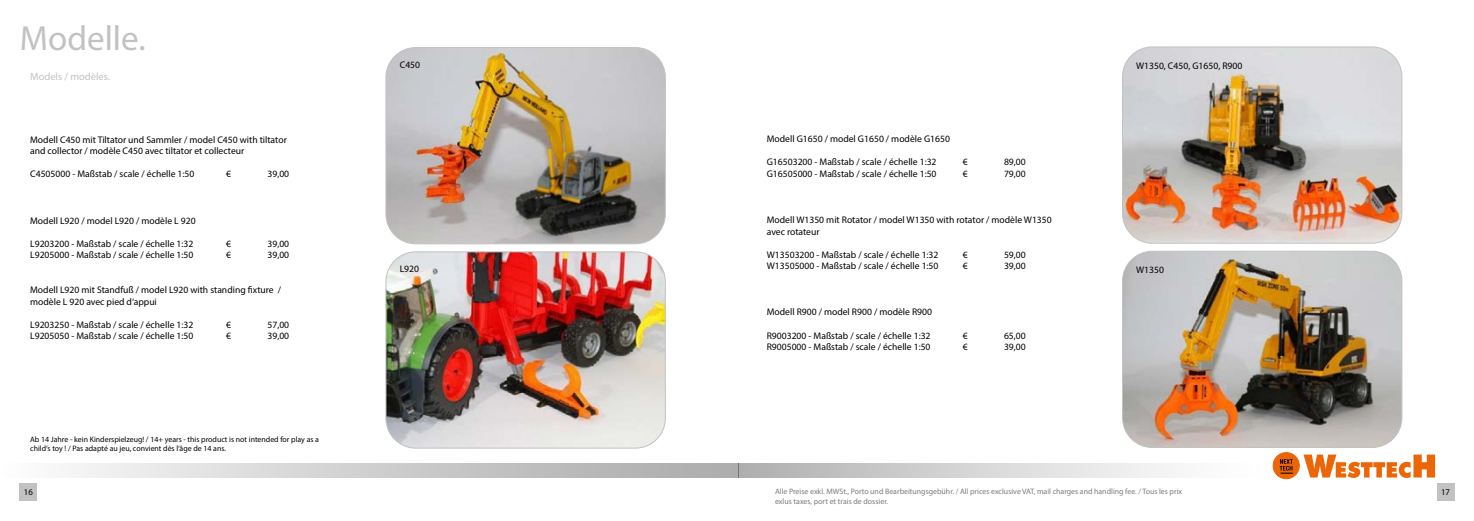
<style>
.page{position:relative;width:1474px;height:521px;background:#fff}
.page>*{position:absolute;margin:0;border:0;box-sizing:border-box;transform-origin:0 0}
.t1{font:35px "Myriad Pro";color:#c2c2c2}
.t2{font:10.5px "Myriad Pro";color:#c2c2c2}
.t3{font:9.62px/11.5px "Myriad Pro";color:#000}
.t4{font:8.75px "Myriad Pro";color:#000}
.t5{font:7.88px "Myriad Pro";color:#7c7b7b}
.t6{font:7.88px/9.5px "Myriad Pro";color:#000}
</style>
<div class="page">
<svg style="left:73px;top:463px;width:665px;height:14px;background:#ccc"></svg>
<svg style="left:738px;top:463px;width:433px;height:14px;background:#d2d2d2"></svg>
<div style="left:20px;top:484px;width:17px;height:17px;background:#c2c2c2"></div>
<div style="left:1436px;top:484px;width:17px;height:17px;background:#c2c2c2"></div>
<div style="left:1273px;top:452px;width:26px;height:27px;background:#ec6608;border-radius:50%"></div>
<div style="left:1272px;top:452px;width:27px;height:27px;border:1px solid #ec6608;border-radius:50%"></div>
<svg style="left:1279px;top:459px;width:13px;height:15px"></svg>
<svg style="left:1303px;top:454px;width:131px;height:24px"></svg>
<img style="left:387px;top:48px;width:278px;height:196px">
<div style="left:385px;top:47px;width:280px;height:197px;border:1px solid #c2c2c2;border-radius:30px"></div>
<img style="left:387px;top:253px;width:278px;height:195px">
<div style="left:385px;top:251px;width:280px;height:197px;border:1px solid #c2c2c2;border-radius:30px"></div>
<img style="left:1122px;top:47px;width:279px;height:195px">
<div style="left:1122px;top:47px;width:280px;height:197px;border:1px solid #c2c2c2;border-radius:30px"></div>
<img style="left:1122px;top:251px;width:279px;height:195px">
<div style="left:1122px;top:251px;width:280px;height:197px;border:1px solid #c2c2c2;border-radius:30px"></div>
<h1 class="t1" style="left:20px;top:16px;width:127px">Modelle.</h1>
<p class="t2" style="left:30px;top:70px;width:81px">Models / modèles.</p>
<p class="t3" style="left:30px;top:134px;width:258px">Modell C450 mit Tiltator und Sammler / model C450 with tiltator and collector / modèle C450 avec tiltator et collecteur</p>
<p class="t3" style="left:30px;top:168px;width:166px">C4505000 - Maßstab / scale / échelle 1:50</p>
<p class="t3" style="left:226px;top:168px;width:6px">€</p>
<p class="t3" style="left:267px;top:168px;width:23px">39,00</p>
<p class="t3" style="left:30px;top:214px;width:167px">Modell L920 / model L920 / modèle L 920</p>
<p class="t3" style="left:30px;top:238px;width:165px">L9203200 - Maßstab / scale / échelle 1:32</p>
<p class="t3" style="left:226px;top:238px;width:6px">€</p>
<p class="t3" style="left:267px;top:238px;width:23px">39,00</p>
<p class="t3" style="left:30px;top:249px;width:165px">L9205000 - Maßstab / scale / échelle 1:50</p>
<p class="t3" style="left:226px;top:249px;width:6px">€</p>
<p class="t3" style="left:267px;top:249px;width:23px">39,00</p>
<p class="t3" style="left:30px;top:284px;width:252px">Modell L920 mit Standfuß / model L920 with standing fixture / modèle L 920 avec pied d‘appui</p>
<p class="t3" style="left:30px;top:318px;width:165px">L9203250 - Maßstab / scale / échelle 1:32</p>
<p class="t3" style="left:226px;top:318px;width:6px">€</p>
<p class="t3" style="left:267px;top:318px;width:23px">57,00</p>
<p class="t3" style="left:30px;top:330px;width:165px">L9205050 - Maßstab / scale / échelle 1:50</p>
<p class="t3" style="left:226px;top:330px;width:6px">€</p>
<p class="t3" style="left:267px;top:330px;width:23px">39,00</p>
<p class="t6" style="left:30px;top:434px;width:290px">Ab 14 Jahre - kein Kinderspielzeug! / 14+ years - this product is not intended for play as a child‘s toy ! / Pas adapté au jeu, convient dès l‘âge de 14 ans.</p>
<p class="t3" style="left:400px;top:59px;width:22px">C450</p>
<p class="t3" style="left:400px;top:263px;width:21px">L920</p>
<p class="t3" style="left:766px;top:133px;width:185px">Modell G1650 / model G1650 / modèle G1650</p>
<p class="t3" style="left:766px;top:156px;width:171px">G16503200 - Maßstab / scale / échelle 1:32</p>
<p class="t3" style="left:962px;top:156px;width:6px">€</p>
<p class="t3" style="left:1004px;top:156px;width:23px">89,00</p>
<p class="t3" style="left:766px;top:168px;width:171px">G16505000 - Maßstab / scale / échelle 1:50</p>
<p class="t3" style="left:962px;top:168px;width:6px">€</p>
<p class="t3" style="left:1004px;top:168px;width:23px">79,00</p>
<p class="t3" style="left:766px;top:214px;width:286px">Modell W1350 mit Rotator / model W1350 with rotator / modèle W1350 avec rotateur</p>
<p class="t3" style="left:766px;top:248px;width:173px">W13503200 - Maßstab / scale / échelle 1:32</p>
<p class="t3" style="left:962px;top:248px;width:6px">€</p>
<p class="t3" style="left:1004px;top:248px;width:23px">59,00</p>
<p class="t3" style="left:766px;top:260px;width:173px">W13505000 - Maßstab / scale / échelle 1:50</p>
<p class="t3" style="left:962px;top:260px;width:6px">€</p>
<p class="t3" style="left:1004px;top:260px;width:23px">39,00</p>
<p class="t3" style="left:766px;top:306px;width:167px">Modell R900 / model R900 / modèle R900</p>
<p class="t3" style="left:766px;top:329px;width:165px">R9003200 - Maßstab / scale / échelle 1:32</p>
<p class="t3" style="left:962px;top:329px;width:6px">€</p>
<p class="t3" style="left:1004px;top:329px;width:23px">65,00</p>
<p class="t3" style="left:766px;top:341px;width:165px">R9005000 - Maßstab / scale / échelle 1:50</p>
<p class="t3" style="left:962px;top:341px;width:6px">€</p>
<p class="t3" style="left:1004px;top:341px;width:23px">39,00</p>
<p class="t3" style="left:1136px;top:59px;width:108px">W1350, C450, G1650, R900</p>
<p class="t3" style="left:1136px;top:264px;width:29px">W1350</p>
<p class="t4" style="left:24px;top:486px;width:10px">16</p>
<p class="t5" style="left:775px;top:486px;width:408px">Alle Preise exkl. MWSt., Porto und Bearbeitungsgebühr. / All prices exclusive VAT, mail charges and handling fee. / Tous les prix</p>
<p class="t4" style="left:1440px;top:486px;width:10px">17</p>
<p class="t5" style="left:775px;top:496px;width:115px">exlus taxes, port et trais de dossier.</p>
</div>
